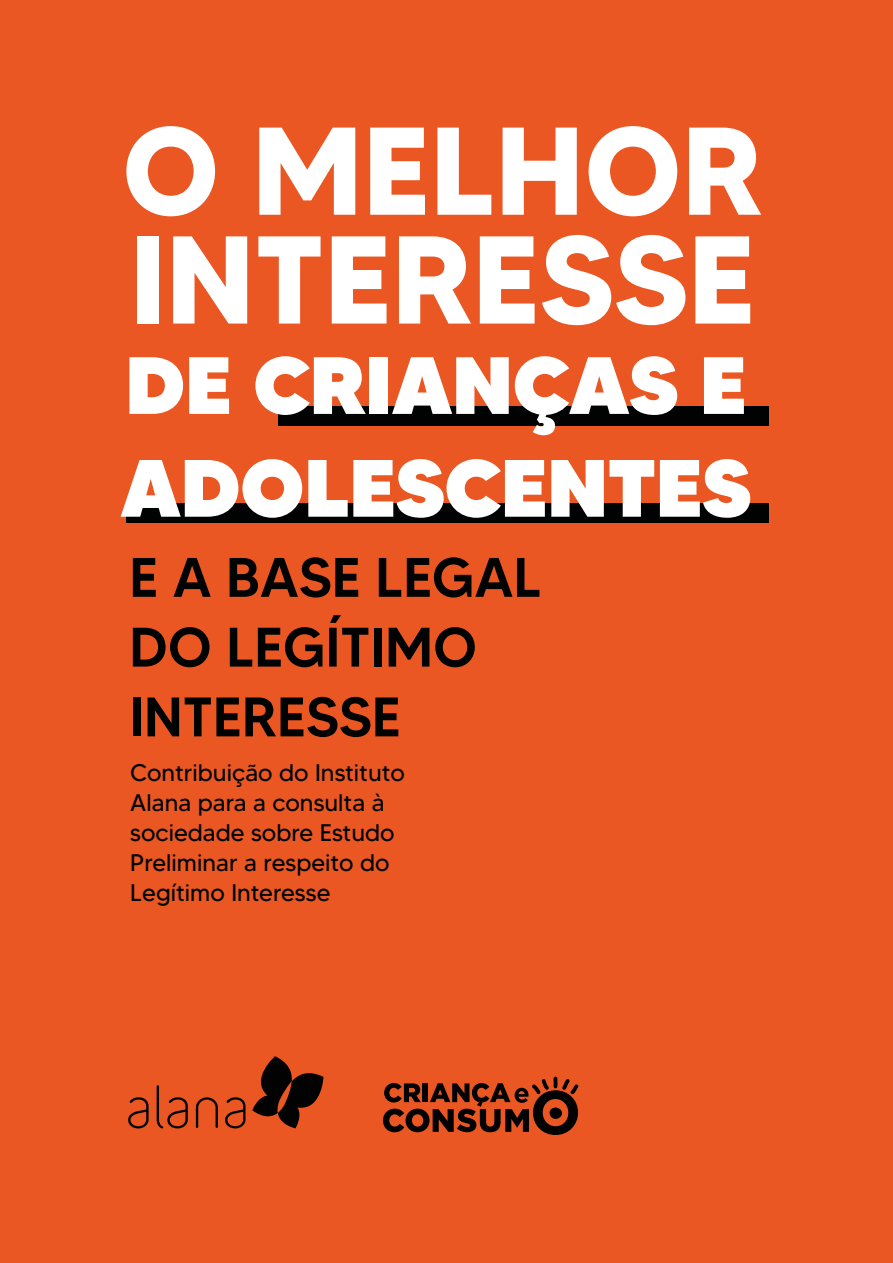
<style>
.page{position:relative;width:893px;height:1263px;background:#ea5722}
.page>*{position:absolute;margin:0;border:0;box-sizing:border-box;transform-origin:0 0}
.t1{font:700 124.5px/108.8px "MADETOMMY";color:#fff}
.t2{font:900 81px/102.8px "MADETOMMY";color:#fff}
.t3{font:500 55.5px/69.8px "MADETOMMY";color:#010202}
.t4{font:24px/30px "MADETOMMY";color:#010202}
</style>
<div class="page">
<div style="left:278px;top:406px;width:490px;height:19px;background:#010202"></div>
<div style="left:126px;top:504px;width:642px;height:19px;background:#010202"></div>
<svg style="left:128px;top:1097px;width:21px;height:31px"></svg>
<svg style="left:157px;top:1085px;width:31px;height:43px"></svg>
<svg style="left:196px;top:1097px;width:22px;height:31px"></svg>
<svg style="left:225px;top:1056px;width:98px;height:72px"></svg>
<svg style="left:383px;top:1077px;width:195px;height:58px"></svg>
<h1 class="t1" style="left:122px;top:116px;width:642px">O MELHOR<br>INTERESSE</h1>
<h1 class="t2" style="left:121px;top:333px;width:632px">DE CRIANÇAS E<br>ADOLESCENTES</h1>
<p class="t3" style="left:129px;top:542px;width:414px">E A BASE LEGAL<br>DO LEGÍTIMO<br>INTERESSE</p>
<p class="t4" style="left:130px;top:757px;width:276px">Contribuição do Instituto<br>Alana para a consulta à sociedade sobre Estudo<br>Preliminar a respeito do<br>Legítimo Interesse</p>
</div>
